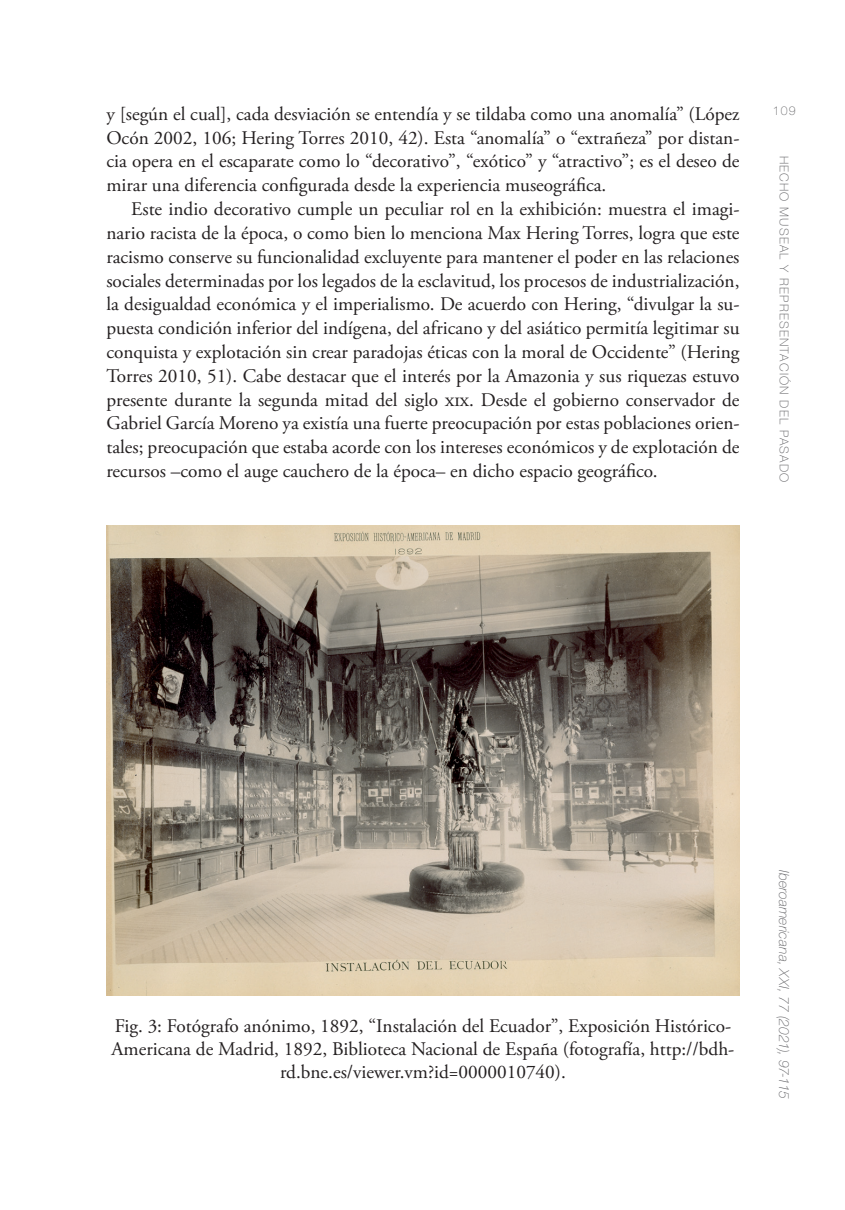
<style>
.page{position:relative;width:845px;height:1210px;background:#fff}
.page>*{position:absolute;margin:0;border:0;box-sizing:border-box;transform-origin:0 0}
.pie-imagen{font:19.25px/23.8px "Adobe Garamond Pro";color:#231f20;text-align:justify}
.t1{font:italic 100 14px "Helvetica Neue LT Std";letter-spacing:.01em;color:#636366}
.t2{font:100 12.25px "Helvetica Neue LT Std";letter-spacing:.1em;color:#636366}
</style>
<div class="page">
<img style="left:106px;top:525px;width:633px;height:470px">
<p class="pie-imagen" style="left:106px;top:102px;width:634px">y [según el cual], cada desviación se entendía y se tildaba como una anomalía” (López Ocón 2002, 106; Hering Torres 2010, 42). Esta “anomalía” o “extrañeza” por distan&shy;cia opera en el escaparate como lo “decorativo”, “exótico” y “atractivo”; es el deseo de mirar una diferencia configurada desde la experiencia museográfica.</p>
<p class="pie-imagen" style="left:106px;top:198px;width:634px;text-indent:25px">Este indio decorativo cumple un peculiar rol en la exhibición: muestra el imagi&shy;nario racista de la época, o como bien lo menciona Max Hering Torres, logra que este racismo conserve su funcionalidad excluyente para mantener el poder en las relaciones sociales determinadas por los legados de la esclavitud, los procesos de industrialización, la desigualdad económica y el imperialismo. De acuerdo con Hering, “divulgar la su&shy;puesta condición inferior del indígena, del africano y del asiático permitía legitimar su conquista y explotación sin crear paradojas éticas con la moral de Occidente” (Hering Torres 2010, 51). Cabe destacar que el interés por la Amazonia y sus riquezas estuvo presente durante la segunda mitad del siglo xix. Desde el gobierno conservador de Gabriel García Moreno ya existía una fuerte preocupación por estas poblaciones orien&shy;tales; preocupación que estaba acorde con los intereses económicos y de explotación de recursos –como el auge cauchero de la época– en dicho espacio geográfico.</p>
<p class="t2" style="left:772px;top:103px;width:24px">109</p>
<p class="t2" style="left:790px;top:155px;width:328px;rotate:90deg">HECHO MUSEAL Y REPRESENTACIÓN DEL PASADO</p>
<p class="pie-imagen" style="left:111px;top:1014px;width:624px;line-height:23.1px;text-align:center">Fig. 3: Fotógrafo anónimo, 1892, “Instalación del Ecuador”, Exposición Histórico-<br>Americana de Madrid, 1892, Biblioteca Nacional de España (fotografía, http://bdh&shy;rd.bne.es/viewer.vm?id=0000010740).</p>
<p class="t1" style="left:791px;top:869px;width:230px;rotate:90deg">Iberoamericana, XXI, 77 (2021), 97-115</p>
</div>
